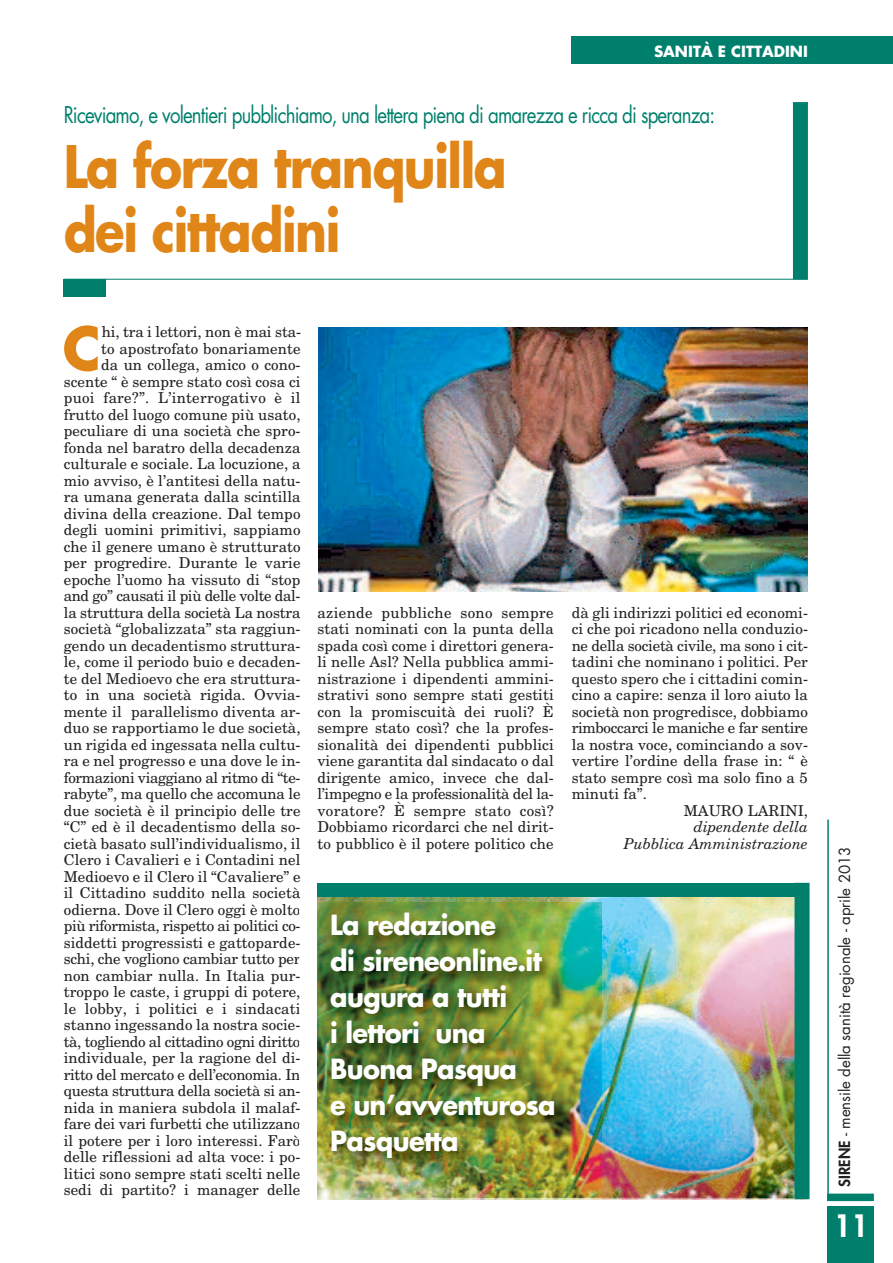
<style>
.page{position:relative;width:893px;height:1263px;background:#fff}
.page>*{position:absolute;margin:0;border:0;box-sizing:border-box;transform-origin:0 0}
.t1{font:700 58.2px "Futura";color:#e08619}
.t2{font:700 57px/64.5px "Futura";letter-spacing:-.03em;color:#e08619;scale:.85 1}
.t3{font:800 30px "Futura";color:#fff}
.t4{font:700 27px/36px "Futura";letter-spacing:-.025em;color:#fff;scale:.95 1}
.t5{font:22.5px "Futura";letter-spacing:-.045em;color:#00806c;scale:.83 1}
.t6{font:15px/16.5px "New Century Schlbk";letter-spacing:.005em;color:#231f20;text-align:justify}
.t7{font:15px "Futura";letter-spacing:-.005em;color:#231f20}
.t8{font:italic 15px/16.5px "New Century Schlbk";color:#231f20;text-align:right}
.t9{font:15px "New Century Schlbk";letter-spacing:-.015em;color:#231f20}
.t10{font:15px "New Century Schlbk";letter-spacing:-.02em;color:#231f20}
.t11{font:700 15px "Futura";color:#fff}
.s1{font-weight:800}
</style>
<div class="page">
<div style="left:827px;top:1193px;width:47px;height:8px;background:#00806c"></div>
<hr style="left:827px;top:820px;width:2px;height:381px;background:#00806c">
<div style="left:827px;top:1207px;width:47px;height:56px;background:#00806c"></div>
<div style="left:571px;top:37px;width:322px;height:27px;background:#00806c"></div>
<div style="left:64px;top:279px;width:42px;height:17px;background:#00806c"></div>
<hr style="left:64px;top:279px;width:744px;height:1px;background:#00806c">
<div style="left:793px;top:102px;width:15px;height:177px;background:#00806c"></div>
<img style="left:319px;top:327px;width:489px;height:264px">
<div style="left:317px;top:883px;width:491px;height:16px;background:#00806c"></div>
<img style="left:317px;top:898px;width:477px;height:301px">
<img style="left:317px;top:1199px;width:284px;height:1px">
<img style="left:317px;top:902px;width:284px;height:297px">
<div style="left:794px;top:883px;width:15px;height:316px;background:#00806c"></div>
<p class="t11" style="left:654px;top:44px;width:155px">SANITÀ E CITTADINI</p>
<h3 class="t5" style="left:64px;top:105px;width:786px">Riceviamo, e volentieri pubblichiamo, una lettera piena di amarezza e ricca di speranza:</h3>
<h2 class="t2" style="left:64px;top:139px;width:523px">La forza tranquilla dei cittadini</h2>
<h1 class="t1" style="left:63px;top:322px;width:40px">C</h1>
<p class="t6" style="left:64px;top:324px;width:239px;text-align:right">hi, tra i lettori, non è mai sta-<br>to apostrofato bonariamente<br>da un collega, amico o cono&shy;scente “ è sempre stato così cosa ci puoi fare?”. L’interrogativo è il frutto del luogo comune più usato, peculiare di una società che spro&shy;fonda nel baratro della decadenza culturale e sociale. La locuzione, a mio avviso, è l’antitesi della natu&shy;ra umana generata dalla scintilla divina della creazione. Dal tempo degli uomini primitivi, sappiamo che il genere umano è strutturato per progredire. Durante le varie epoche l’uomo ha vissuto di “stop and go” causati il più delle volte dal&shy;la struttura della società La nostra società “globalizzata” sta raggiun&shy;gendo un decadentismo struttura&shy;le, come il periodo buio e decaden&shy;te del Medioevo che era struttura&shy;to in una società rigida. Ovvia&shy;mente il parallelismo diventa ar&shy;duo se rapportiamo le due società, un rigida ed ingessata nella cultu&shy;ra e nel progresso e una dove le in&shy;formazioni viaggiano al ritmo di “te&shy;rabyte”, ma quello che accomuna le due società è il principio delle tre “C” ed è il decadentismo della so&shy;cietà basato sull’individualismo, il Clero i Cavalieri e i Contadini nel Medioevo e il Clero il “Cavaliere” e il Cittadino suddito nella società odierna. Dove il Clero oggi è molto più riformista, rispetto ai politici co&shy;siddetti progressisti e gattoparde&shy;schi, che vogliono cambiar tutto per non cambiar nulla. In Italia pur&shy;troppo le caste, i gruppi di potere, le lobby, i politici e i sindacati stanno ingessando la nostra socie&shy;tà, togliendo al cittadino ogni diritto individuale, per la ragione del di&shy;ritto del mercato e dell’economia. In questa struttura della società si an&shy;nida in maniera subdola il malaf&shy;fare dei vari furbetti che utilizzano il potere per i loro interessi. Farò delle riflessioni ad alta voce: i po&shy;litici sono sempre stati scelti nelle sedi di partito? i manager delle</p>
<p class="t6" style="left:317px;top:604px;width:238px">aziende pubbliche sono sempre stati nominati con la punta della spada così come i direttori genera&shy;li nelle Asl? Nella pubblica ammi&shy;nistrazione i dipendenti ammini&shy;strativi sono sempre stati gestiti con la promiscuità dei ruoli? È sempre stato così? che la profes&shy;sionalità dei dipendenti pubblici viene garantita dal sindacato o dal dirigente amico, invece che dal&shy;l’impegno e la professionalità del la&shy;voratore? È sempre stato così?<br>Dobbiamo ricordarci che nel dirit&shy;to pubblico è il potere politico che</p>
<p class="t6" style="left:572px;top:604px;width:238px">dà gli indirizzi politici ed economi-</p>
<p class="t6" style="left:572px;top:621px;width:238px">ci che poi ricadono nella conduzio-</p>
<p class="t9" style="left:572px;top:637px;width:238px">ne della società civile, ma sono i cit-</p>
<p class="t6" style="left:572px;top:654px;width:238px">tadini che nominano i politici. Per</p>
<p class="t6" style="left:572px;top:670px;width:238px">questo spero che i cittadini comin-</p>
<p class="t6" style="left:572px;top:687px;width:238px">cino a capire: senza il loro aiuto la</p>
<p class="t6" style="left:572px;top:703px;width:238px">società non progredisce, dobbiamo</p>
<p class="t10" style="left:572px;top:719px;width:238px">rimboccarci le maniche e far sentire</p>
<p class="t6" style="left:572px;top:736px;width:238px">la nostra voce, cominciando a sov-</p>
<p class="t6" style="left:572px;top:753px;width:238px">vertire l’ordine della frase in: “ è</p>
<p class="t6" style="left:572px;top:769px;width:238px">stato sempre così ma solo fino a 5</p>
<p class="t6" style="left:572px;top:786px;width:77px">minuti fa”.</p>
<p class="t6" style="left:684px;top:802px;width:126px">MAURO LARINI,</p>
<p class="t8" style="left:624px;top:819px;width:186px">dipendente della<br>Pubblica Amministrazione</p>
<h3 class="t4" style="left:330px;top:909px;width:239px">La redazione<br>di sireneonline.it augura a tutti<br>i lettori una<br>Buona Pasqua<br>e un’avventurosa<br>Pasquetta</h3>
<p class="t7" style="left:838px;top:1186px;width:341px;rotate:-90deg"><span class="s1">SIRENE</span> - mensile della sanità regionale - aprile 2013</p>
<h3 class="t3" style="left:834px;top:1211px;width:36px">11</h3>
</div>
